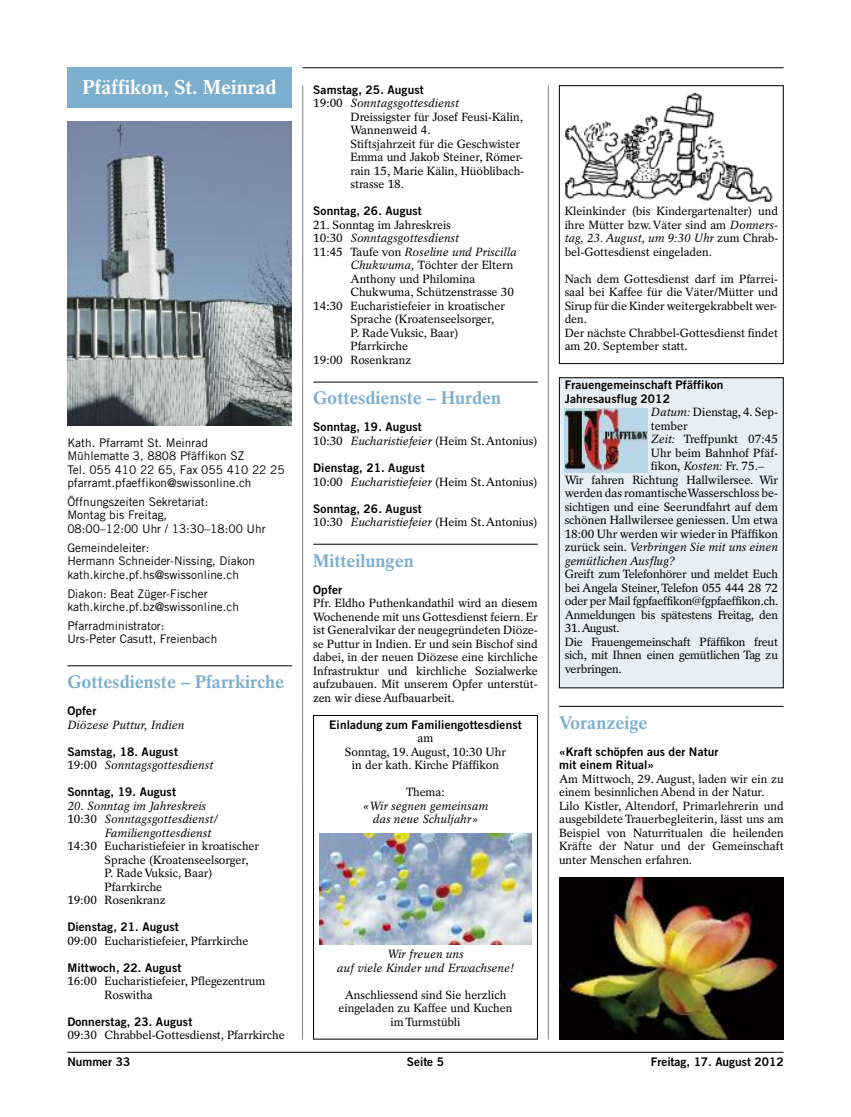
<style>
.page{position:relative;width:851px;height:1117px;background:#fff}
.page>*{position:absolute;margin:0;border:0;box-sizing:border-box;transform-origin:0 0}
.t1{font:700 20px "Rotation";color:#fff}
.t2{font:700 18.12px "Rotation";color:#7caece}
.t3{font:11.88px/13.5px "Rotation";color:#000}
.t4{font:11.88px/13.5px "Trade Gothic";color:#000}
.t5{font:11.88px/13.5px "Trade Gothic Bold Two";letter-spacing:.01em;color:#000}
.t6{font:italic 11.88px/13.5px "Rotation";color:#000;text-align:center}
.t7{font:11.88px/13.5px "Rotation";letter-spacing:-.02em;color:#000}
.s1{font-style:italic}
.s2{font-style:normal}
</style>
<div class="page">
<hr style="left:559px;top:705px;width:224px;height:1px;background:#000">
<img style="left:67px;top:121px;width:225px;height:304px">
<div style="left:67px;top:67px;width:225px;height:41px;background:#7caece"></div>
<hr style="left:302px;top:85px;width:1px;height:954px;background:#808080">
<hr style="left:548px;top:85px;width:1px;height:954px;background:#808080">
<hr style="left:313px;top:381px;width:224px;height:1px;background:#000">
<hr style="left:313px;top:543px;width:224px;height:1px;background:#000">
<hr style="left:302px;top:67px;width:481px;height:1px;background:#000">
<hr style="left:67px;top:665px;width:225px;height:1px;background:#000">
<hr style="left:67px;top:1051px;width:716px;height:1px;background:#000">
<div style="left:313px;top:715px;width:224px;height:324px;border:1px solid #000"></div>
<div style="left:559px;top:377px;width:224px;height:310px;background:#e5eff5"></div>
<img style="left:564px;top:408px;width:83px;height:64px">
<img style="left:319px;top:833px;width:212px;height:111px">
<div style="left:559px;top:85px;width:224px;height:279px;border:1px solid #000"></div>
<img style="left:565px;top:94px;width:208px;height:108px">
<img style="left:559px;top:877px;width:224px;height:162px">
<h1 class="t1" style="left:83px;top:79px;width:195px">Pfäffikon, St. Meinrad</h1>
<p class="t5" style="left:313px;top:84px;width:112px">Samstag, 25. August</p>
<p class="t3" style="left:350px;top:97px;width:175px;text-indent:-37px">19:00 <span class="s1">Sonntagsgottesdienst<br></span>Dreissigster für Josef Feusi-Kälin,<br>Wannenweid 4.<br>Stiftsjahrzeit für die Geschwister<br>Emma und Jakob Steiner, Römer&shy;rain 15, Marie Kälin, Hüöblibach&shy;strasse 18.</p>
<p class="t5" style="left:313px;top:205px;width:110px">Sonntag, 26. August</p>
<p class="t3" style="left:313px;top:219px;width:139px">21. Sonntag im Jahreskreis</p>
<p class="t6" style="left:313px;top:232px;width:147px"><span class="s2">10:30</span> Sonntagsgottesdienst</p>
<p class="t6" style="left:313px;top:246px;width:205px"><span class="s2">11:45 Taufe von</span> Roseline und Priscilla</p>
<p class="t3" style="left:350px;top:259px;width:164px"><span class="s1">Chukwuma,</span> Töchter der Eltern</p>
<p class="t3" style="left:350px;top:273px;width:126px">Anthony und Philomina</p>
<p class="t3" style="left:350px;top:286px;width:165px">Chukwuma, Schützenstrasse 30</p>
<p class="t3" style="left:313px;top:300px;width:193px">14:30 Eucharistiefeier in kroatischer</p>
<p class="t3" style="left:350px;top:313px;width:145px">Sprache (Kroatenseelsorger,</p>
<p class="t3" style="left:350px;top:327px;width:109px">P. RadeVuksic, Baar)</p>
<p class="t3" style="left:350px;top:340px;width:59px">Pfarrkirche</p>
<p class="t3" style="left:313px;top:354px;width:100px">19:00 Rosenkranz</p>
<h2 class="t2" style="left:313px;top:391px;width:189px">Gottesdienste – Hurden</h2>
<p class="t5" style="left:313px;top:421px;width:110px">Sonntag, 19. August</p>
<p class="t3" style="left:313px;top:435px;width:226px">10:30 <span class="s1">Eucharistiefeier</span> (Heim St.Antonius)</p>
<p class="t5" style="left:313px;top:462px;width:113px">Dienstag, 21. August</p>
<p class="t3" style="left:313px;top:475px;width:226px">10:00 <span class="s1">Eucharistiefeier</span> (Heim St.Antonius)</p>
<p class="t5" style="left:313px;top:502px;width:110px">Sonntag, 26. August</p>
<p class="t3" style="left:313px;top:516px;width:226px">10:30 <span class="s1">Eucharistiefeier</span> (Heim St.Antonius)</p>
<h2 class="t2" style="left:313px;top:553px;width:102px">Mitteilungen</h2>
<p class="t5" style="left:313px;top:583px;width:30px">Opfer</p>
<p class="t3" style="left:313px;top:597px;width:226px;text-align:justify">Pfr. Eldho Puthenkandathil wird an diesem Wochenende mit uns Gottesdienst feiern. Er ist Generalvikar der neugegründeten Diöze&shy;se Puttur in Indien. Er und sein Bischof sind dabei, in der neuen Diözese eine kirchliche Infrastruktur und kirchliche Sozialwerke aufzubauen. Mit unserem Opfer unterstüt&shy;zen wir dieseAufbauarbeit.</p>
<p class="t3" style="left:564px;top:205px;width:215px;text-align:justify">Kleinkinder (bis Kindergartenalter) und ihre Mütter bzw.Väter sind am <span class="s1">Donners&shy;tag, 23. August, um 9:30 Uhr</span> zum Chrab&shy;bel-Gottesdienst eingeladen.</p>
<p class="t3" style="left:564px;top:273px;width:215px">Nach dem Gottesdienst darf im Pfarrei&shy;saal bei Kaffee für die Väter/Mütter und<br>Sirup für die Kinder weitergekrabbelt wer&shy;den.<br>Der nächste Chrabbel-Gottesdienst findet am 20. September statt.</p>
<p class="t5" style="left:564px;top:379px;width:160px">Frauengemeinschaft Pfäffikon<br>Jahresausflug 2012</p>
<p class="t3" style="left:650px;top:406px;width:129px"><span class="s1">Datum:</span> Dienstag, 4. Sep-</p>
<p class="t3" style="left:650px;top:420px;width:38px">tember</p>
<p class="t3" style="left:650px;top:433px;width:129px"><span class="s1">Zeit:</span> Treffpunkt 07:45</p>
<p class="t3" style="left:650px;top:447px;width:129px">Uhr beim Bahnhof Pfäf-</p>
<p class="t3" style="left:650px;top:460px;width:115px">fikon, <span class="s1">Kosten:</span> Fr. 75.–</p>
<p class="t3" style="left:564px;top:474px;width:215px">Wir fahren Richtung Hallwilersee. Wir</p>
<p class="t3" style="left:564px;top:487px;width:215px">werden das romantischeWasserschloss be-</p>
<p class="t3" style="left:564px;top:501px;width:215px">sichtigen und eine Seerundfahrt auf dem</p>
<p class="t3" style="left:564px;top:514px;width:215px">schönen Hallwilersee geniessen. Um etwa</p>
<p class="t3" style="left:564px;top:528px;width:215px">18:00 Uhr werden wir wieder in Pfäffikon</p>
<p class="t6" style="left:564px;top:541px;width:215px"><span class="s2">zurück sein.</span> Verbringen Sie mit uns einen</p>
<p class="t6" style="left:564px;top:554px;width:112px">gemütlichen Ausflug?</p>
<p class="t7" style="left:564px;top:568px;width:215px">Greift zum Telefonhörer und meldet Euch bei Angela Steiner, Telefon 055 444 28 72 oder per Mail fgpfaeffikon@fgpfaeffikon.ch.<br>Anmeldungen bis spätestens Freitag, den 31.August.<br>Die Frauengemeinschaft Pfäffikon freut sich, mit Ihnen einen gemütlichen Tag zu verbringen.</p>
<p class="t4" style="left:67px;top:436px;width:219px">Kath. Pfarramt St. Meinrad<br>Mühlematte 3, 8808 Pfäffikon SZ<br>Tel. 055 410 22 65, Fax 055 410 22 25 pfarramt.pfaeffikon@swissonline.ch</p>
<p class="t4" style="left:67px;top:496px;width:200px">Öffnungszeiten Sekretariat:<br>Montag bis Freitag,<br>08:00–12:00 Uhr / 13:30–18:00 Uhr</p>
<p class="t4" style="left:67px;top:541px;width:189px">Gemeindeleiter:<br>Hermann Schneider-Nissing, Diakon kath.kirche.pf.hs@swissonline.ch</p>
<p class="t4" style="left:67px;top:587px;width:173px">Diakon: Beat Züger-Fischer kath.kirche.pf.bz@swissonline.ch</p>
<p class="t4" style="left:67px;top:620px;width:151px">Pfarradministrator:<br>Urs-Peter Casutt, Freienbach</p>
<h2 class="t2" style="left:67px;top:674px;width:218px">Gottesdienste – Pfarrkirche</h2>
<p class="t5" style="left:67px;top:705px;width:30px">Opfer</p>
<p class="t6" style="left:67px;top:718px;width:118px">Diözese Puttur, Indien</p>
<p class="t5" style="left:67px;top:745px;width:112px">Samstag, 18. August</p>
<p class="t6" style="left:67px;top:759px;width:147px"><span class="s2">19:00</span> Sonntagsgottesdienst</p>
<p class="t5" style="left:67px;top:786px;width:110px">Sonntag, 19. August</p>
<p class="t6" style="left:67px;top:799px;width:140px">20. Sonntag im Jahreskreis</p>
<p class="t6" style="left:67px;top:813px;width:152px"><span class="s2">10:30</span> Sonntagsgottesdienst/</p>
<p class="t6" style="left:105px;top:826px;width:108px">Familiengottesdienst</p>
<p class="t3" style="left:67px;top:840px;width:193px">14:30 Eucharistiefeier in kroatischer</p>
<p class="t3" style="left:105px;top:853px;width:145px">Sprache (Kroatenseelsorger,</p>
<p class="t3" style="left:105px;top:867px;width:109px">P. RadeVuksic, Baar)</p>
<p class="t3" style="left:105px;top:880px;width:59px">Pfarrkirche</p>
<p class="t3" style="left:67px;top:894px;width:100px">19:00 Rosenkranz</p>
<p class="t5" style="left:67px;top:921px;width:113px">Dienstag, 21. August</p>
<p class="t3" style="left:67px;top:934px;width:182px">09:00 Eucharistiefeier, Pfarrkirche</p>
<p class="t5" style="left:67px;top:961px;width:115px">Mittwoch, 22. August</p>
<p class="t3" style="left:105px;top:975px;width:162px;text-indent:-37px">16:00 Eucharistiefeier, Pflegezentrum<br>Roswitha</p>
<p class="t5" style="left:67px;top:1015px;width:126px">Donnerstag, 23. August</p>
<p class="t3" style="left:67px;top:1029px;width:219px">09:30 Chrabbel-Gottesdienst, Pfarrkirche</p>
<p class="t5" style="left:67px;top:1056px;width:64px">Nummer 33</p>
<p class="t5" style="left:407px;top:1056px;width:39px">Seite 5</p>
<p class="t5" style="left:650px;top:1056px;width:134px">Freitag, 17. August 2012</p>
<h2 class="t2" style="left:559px;top:715px;width:90px">Voranzeige</h2>
<p class="t5" style="left:559px;top:745px;width:161px">«Kraft schöpfen aus der Natur mit einem Ritual»</p>
<p class="t3" style="left:559px;top:772px;width:226px">Am Mittwoch, 29.August, laden wir ein zu einem besinnlichenAbend in der Natur.<br>Lilo Kistler, Altendorf, Primarlehrerin und ausgebildete Trauerbegleiterin, lässt uns am Beispiel von Naturritualen die heilenden Kräfte der Natur und der Gemeinschaft unter Menschen erfahren.</p>
<p class="t5" style="left:329px;top:718px;width:194px">Einladung zum Familiengottesdienst</p>
<p class="t3" style="left:345px;top:732px;width:162px;text-align:center">am<br>Sonntag, 19.August, 10:30 Uhr in der kath. Kirche Pfäffikon</p>
<p class="t3" style="left:406px;top:786px;width:40px">Thema:</p>
<p class="t6" style="left:362px;top:799px;width:127px">«Wir segnen gemeinsam das neue Schuljahr»</p>
<p class="t6" style="left:337px;top:948px;width:179px">Wir freuen uns<br>auf viele Kinder und Erwachsene!</p>
<p class="t3" style="left:338px;top:988px;width:175px;text-align:center">Anschliessend sind Sie herzlich eingeladen zu Kaffee und Kuchen im Turmstübli</p>
</div>
